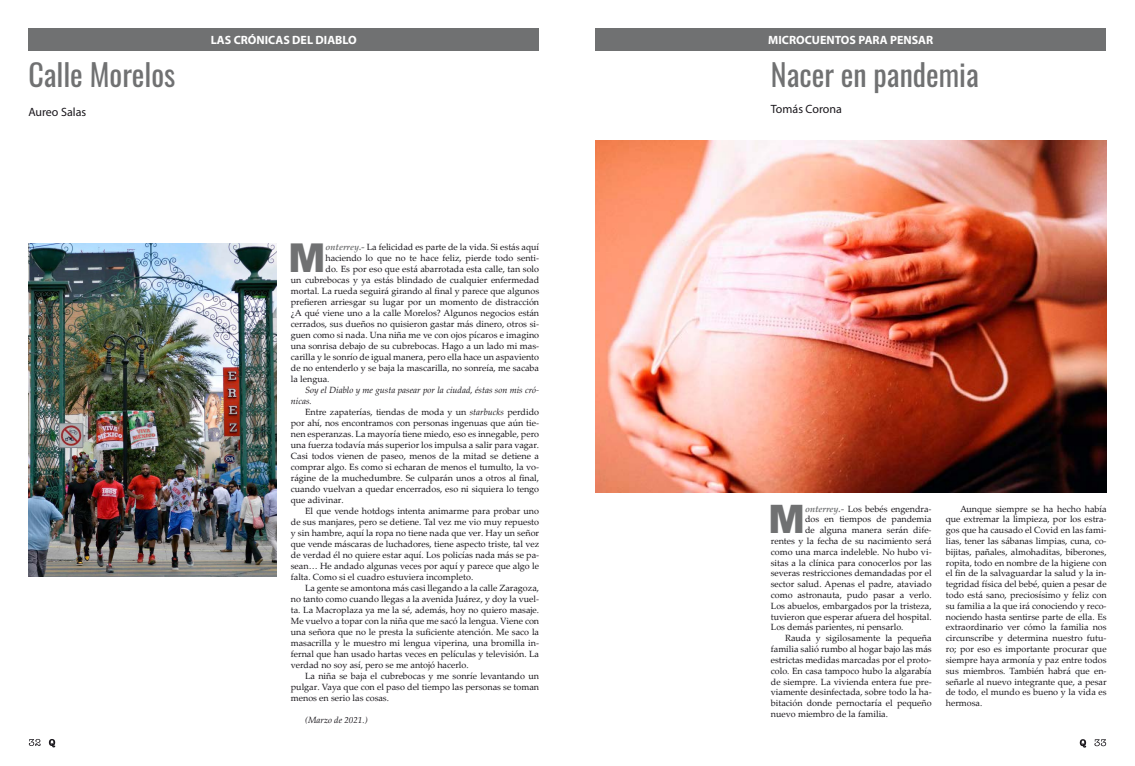
<style>
.page{position:relative;width:1135px;height:766px;background:#fff}
.page>*{position:absolute;margin:0;border:0;box-sizing:border-box;transform-origin:0 0}
.t1{font:900 39.7px "Arial";color:#707172}
.t2{font:900 39.2px "Arial";color:#707172}
.t3{font:30px "Oswald";color:#707172}
.t4{font:700 12px "Myriad Pro";color:#fff}
.t5{font:12px "Myriad Pro";color:#1a171c}
.t6{font:9px/11px "Palatino Linotype";color:#1a171c;text-align:justify}
.t7{font:italic 9px/11px "Palatino Linotype";color:#1a171c}
.s1{font-weight:700;font-style:italic;color:#707172}
.s2{font-style:italic}
</style>
<div class="page">
<svg style="left:1080px;top:739px;width:26px;height:8px"></svg>
<svg style="left:29px;top:739px;width:26px;height:8px"></svg>
<img style="left:28px;top:243px;width:249px;height:333px">
<div style="left:28px;top:28px;width:511px;height:23px;background:#707172"></div>
<div style="left:595px;top:28px;width:511px;height:23px;background:#707172"></div>
<img style="left:596px;top:141px;width:511px;height:351px">
<h3 class="t3" style="left:28px;top:48px;width:149px">Calle Morelos</h3>
<h3 class="t5" style="left:28px;top:104px;width:59px">Aureo Salas</h3>
<h3 class="t4" style="left:211px;top:32px;width:148px">LAS CRÓNICAS DEL DIABLO</h3>
<h3 class="t4" style="left:768px;top:32px;width:166px">MICROCUENTOS PARA PENSAR</h3>
<h3 class="t3" style="left:771px;top:48px;width:210px">Nacer en pandemia</h3>
<h3 class="t5" style="left:771px;top:101px;width:73px">Tomás Corona</h3>
<h1 class="t1" style="left:288px;top:229px;width:39px">M</h1>
<p class="t6" style="left:326px;top:241px;width:215px"><span class="s1">onterrey.-</span> La felicidad es parte de la vida. Si estás aquí</p>
<p class="t6" style="left:326px;top:252px;width:215px">haciendo lo que no te hace feliz, pierde todo senti-</p>
<p class="t6" style="left:326px;top:263px;width:215px">do. Es por eso que está abarrotada esta calle, tan solo</p>
<p class="t6" style="left:291px;top:274px;width:250px">un cubrebocas y ya estás blindado de cualquier enfermedad</p>
<p class="t6" style="left:291px;top:285px;width:250px">mortal. La rueda seguirá girando al final y parece que algunos</p>
<p class="t6" style="left:291px;top:296px;width:250px">prefieren arriesgar su lugar por un momento de distracción</p>
<p class="t6" style="left:291px;top:307px;width:250px">¿A qué viene uno a la calle Morelos? Algunos negocios están</p>
<p class="t6" style="left:291px;top:318px;width:250px">cerrados, sus dueños no quisieron gastar más dinero, otros si-</p>
<p class="t6" style="left:291px;top:329px;width:250px">guen como si nada. Una niña me ve con ojos pícaros e imagino</p>
<p class="t6" style="left:291px;top:340px;width:250px">una sonrisa debajo de su cubrebocas. Hago a un lado mi mas-</p>
<p class="t6" style="left:291px;top:351px;width:250px">carilla y le sonrío de igual manera, pero ella hace un aspaviento</p>
<p class="t6" style="left:291px;top:362px;width:250px">de no entenderlo y se baja la mascarilla, no sonreía, me sacaba</p>
<p class="t6" style="left:291px;top:373px;width:40px">la lengua.</p>
<p class="t7" style="left:291px;top:384px;width:250px;text-indent:14px">Soy el Diablo y me gusta pasear por la ciudad, éstas son mis cró&shy;nicas.</p>
<p class="t6" style="left:291px;top:406px;width:250px;text-indent:14px">Entre zapaterías, tiendas de moda y un <span class="s2">starbucks</span> perdido por ahí, nos encontramos con personas ingenuas que aún tie&shy;nen esperanzas. La mayoría tiene miedo, eso es innegable, pero una fuerza todavía más superior los impulsa a salir para vagar.<br>Casi todos vienen de paseo, menos de la mitad se detiene a comprar algo. Es como si echaran de menos el tumulto, la vo&shy;rágine de la muchedumbre. Se culparán unos a otros al final, cuando vuelvan a quedar encerrados, eso ni siquiera lo tengo que adivinar.</p>
<p class="t6" style="left:291px;top:505px;width:250px;text-indent:14px">El que vende hotdogs intenta animarme para probar uno de sus manjares, pero se detiene. Tal vez me vio muy repuesto y sin hambre, aquí la ropa no tiene nada que ver. Hay un señor que vende máscaras de luchadores, tiene aspecto triste, tal vez de verdad él no quiere estar aquí. Los policías nada más se pa&shy;sean… He andado algunas veces por aquí y parece que algo le falta. Como si el cuadro estuviera incompleto.</p>
<p class="t6" style="left:291px;top:582px;width:250px;text-indent:14px">La gente se amontona más casi llegando a la calle Zaragoza, no tanto como cuando llegas a la avenida Juárez, y doy la vuel&shy;ta. La Macroplaza ya me la sé, además, hoy no quiero masaje.<br>Me vuelvo a topar con la niña que me sacó la lengua. Viene con una señora que no le presta la suficiente atención. Me saco la masacrilla y le muestro mi lengua viperina, una bromilla in&shy;fernal que han usado hartas veces en películas y televisión. La verdad no soy así, pero se me antojó hacerlo.</p>
<p class="t6" style="left:291px;top:670px;width:250px;text-indent:14px">La niña se baja el cubrebocas y me sonríe levantando un pulgar. Vaya que con el paso del tiempo las personas se toman menos en serio las cosas.</p>
<p class="t7" style="left:305px;top:714px;width:64px">(Marzo de 2021.)</p>
<h2 class="t2" style="left:768px;top:490px;width:38px">M</h2>
<p class="t6" style="left:805px;top:502px;width:128px"><span class="s1">onterrey.-</span> Los bebés engendra-</p>
<p class="t6" style="left:805px;top:513px;width:128px">dos en tiempos de pandemia</p>
<p class="t6" style="left:805px;top:524px;width:128px">de alguna manera serán dife-</p>
<p class="t6" style="left:771px;top:535px;width:162px">rentes y la fecha de su nacimiento será</p>
<p class="t6" style="left:771px;top:545px;width:162px">como una marca indeleble. No hubo vi-</p>
<p class="t6" style="left:771px;top:556px;width:162px">sitas a la clínica para conocerlos por las</p>
<p class="t6" style="left:771px;top:567px;width:162px">severas restricciones demandadas por el</p>
<p class="t6" style="left:771px;top:578px;width:162px">sector salud. Apenas el padre, ataviado</p>
<p class="t6" style="left:771px;top:589px;width:162px">como astronauta, pudo pasar a verlo.</p>
<p class="t6" style="left:771px;top:599px;width:162px">Los abuelos, embargados por la tristeza,</p>
<p class="t6" style="left:771px;top:610px;width:162px">tuvieron que esperar afuera del hospital.</p>
<p class="t6" style="left:771px;top:621px;width:134px">Los demás parientes, ni pensarlo.</p>
<p class="t6" style="left:785px;top:632px;width:148px">Rauda y sigilosamente la pequeña</p>
<p class="t6" style="left:771px;top:643px;width:162px">familia salió rumbo al hogar bajo las más</p>
<p class="t6" style="left:771px;top:653px;width:162px">estrictas medidas marcadas por el proto-</p>
<p class="t6" style="left:771px;top:664px;width:162px">colo. En casa tampoco hubo la algarabía</p>
<p class="t6" style="left:771px;top:675px;width:162px">de siempre. La vivienda entera fue pre-</p>
<p class="t6" style="left:771px;top:686px;width:162px">viamente desinfectada, sobre todo la ha-</p>
<p class="t6" style="left:771px;top:697px;width:162px">bitación donde pernoctaría el pequeño</p>
<p class="t6" style="left:771px;top:707px;width:119px">nuevo miembro de la familia.</p>
<p class="t6" style="left:946px;top:502px;width:162px;text-indent:14px">Aunque siempre se ha hecho había que extremar la limpieza, por los estra&shy;gos que ha causado el Covid en las fami&shy;lias, tener las sábanas limpias, cuna, co&shy;bijitas, pañales, almohaditas, biberones, ropita, todo en nombre de la higiene con el fin de la salvaguardar la salud y la in&shy;tegridad física del bebé, quien a pesar de todo está sano, preciosísimo y feliz con su familia a la que irá conociendo y reco&shy;nociendo hasta sentirse parte de ella. Es extraordinario ver cómo la familia nos circunscribe y determina nuestro futu&shy;ro; por eso es importante procurar que siempre haya armonía y paz entre todos sus miembros. También habrá que en&shy;señarle al nuevo integrante que, a pesar de todo, el mundo es bueno y la vida es hermosa.</p>
</div>
